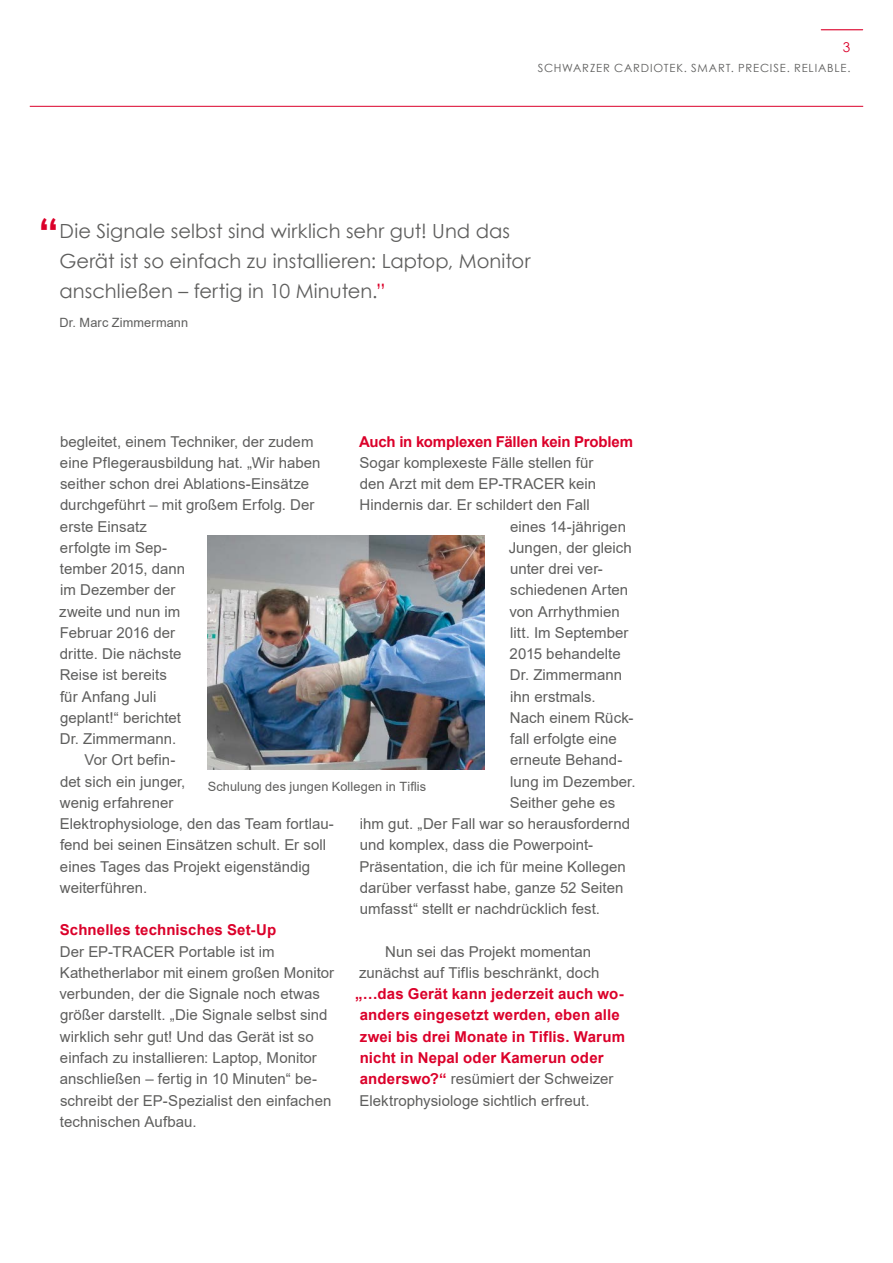
<style>
.page{position:relative;width:893px;height:1263px;background:#fff}
.page>*{position:absolute;margin:0;border:0;box-sizing:border-box;transform-origin:0 0}
.t1{font:700 45px "Century Gothic";color:#db012a}
.t2{font:19.5px/30px "Century Gothic";letter-spacing:.005em;color:#5e5e5d}
.t3{font:15px/21.3px "Arial";letter-spacing:.005em;color:#5e5e5d}
.t4{font:700 15px/21.3px "Arial";letter-spacing:.01em;color:#db012a}
.t5{font:700 15px "Arial";letter-spacing:-.015em;color:#db012a}
.t6{font:13.5px "Century Gothic";color:#db012a}
.t7{font:12.75px "Arial";letter-spacing:.01em;color:#5e5e5d}
.t8{font:11.25px "Century Gothic";letter-spacing:.07em;color:#5e5e5d}
.s1{color:#db012a}
.s2{font-weight:400;color:#5e5e5d}
</style>
<div class="page">
<hr style="left:30px;top:106px;width:833px;height:1px;background:#db012a">
<hr style="left:821px;top:29px;width:42px;height:1px;background:#db012a">
<img style="left:208px;top:536px;width:276px;height:234px">
<p class="t6" style="left:843px;top:38px;width:9px">3</p>
<p class="t8" style="left:538px;top:60px;width:314px">SCHWARZER CARDIOTEK. SMART. PRECISE. RELIABLE.</p>
<h1 class="t1" style="left:38px;top:200px;width:23px">“</h1>
<h2 class="t2" style="left:60px;top:216px;width:472px">Die Signale selbst sind wirklich sehr gut! Und das<br>Gerät ist so einfach zu installieren: Laptop, Monitor anschließen – fertig in 10 Minuten.<span class="s1">”</span></h2>
<p class="t7" style="left:60px;top:314px;width:130px">Dr. Marc Zimmermann</p>
<p class="t5" style="left:359px;top:431px;width:275px">Auch in komplexen Fällen kein Problem</p>
<p class="t3" style="left:359px;top:452px;width:235px">Sogar komplexeste Fälle stellen für</p>
<p class="t3" style="left:360px;top:473px;width:238px">den Arzt mit dem EP-TRACER kein</p>
<p class="t3" style="left:360px;top:494px;width:232px">Hindernis dar. Er schildert den Fall</p>
<p class="t3" style="left:510px;top:515px;width:117px">eines 14-jährigen</p>
<p class="t3" style="left:509px;top:537px;width:125px">Jungen, der gleich</p>
<p class="t3" style="left:510px;top:558px;width:94px">unter drei ver-</p>
<p class="t3" style="left:510px;top:579px;width:120px">schiedenen Arten</p>
<p class="t3" style="left:509px;top:600px;width:112px">von Arrhythmien</p>
<p class="t3" style="left:510px;top:622px;width:120px">litt. Im September</p>
<p class="t3" style="left:510px;top:643px;width:113px">2015 behandelte</p>
<p class="t3" style="left:510px;top:664px;width:114px">Dr. -Zimmermann</p>
<p class="t3" style="left:510px;top:686px;width:87px">ihn erstmals.</p>
<p class="t3" style="left:510px;top:707px;width:125px">Nach einem Rück-</p>
<p class="t3" style="left:510px;top:728px;width:108px">fall erfolgte eine</p>
<p class="t3" style="left:510px;top:749px;width:114px">erneute Behand-</p>
<p class="t3" style="left:510px;top:771px;width:127px">lung im Dezember.</p>
<p class="t3" style="left:510px;top:792px;width:107px">Seither gehe es</p>
<p class="t3" style="left:360px;top:813px;width:272px">ihm gut. „Der Fall war so herausfordernd</p>
<p class="t3" style="left:360px;top:834px;width:234px">und komplex, dass die Powerpoint-</p>
<p class="t3" style="left:360px;top:856px;width:268px">Präsentation, die ich für meine Kollegen</p>
<p class="t3" style="left:360px;top:877px;width:265px">darüber verfasst habe, ganze 52 Seiten</p>
<p class="t3" style="left:360px;top:898px;width:242px">umfasst“ stellt er nachdrücklich fest.</p>
<p class="t3" style="left:359px;top:941px;width:242px;text-indent:26px">Nun sei das Projekt momentan zunächst auf Tiflis beschränkt, doch</p>
<p class="t4" style="left:355px;top:983px;width:271px">„…das Gerät kann jederzeit auch wo&shy;anders eingesetzt werden, eben alle zwei bis drei Monate in Tiflis. Warum nicht in Nepal oder Kamerun oder anderswo?“ <span class="s2">resümiert der Schweizer Elektrophysiologe sichtlich erfreut.</span></p>
<p class="t3" style="left:60px;top:430px;width:255px">begleitet, einem Techniker, der zudem</p>
<p class="t3" style="left:60px;top:452px;width:262px">eine Pflegerausbildung hat. „Wir haben</p>
<p class="t3" style="left:60px;top:473px;width:250px">seither schon drei Ablations-Einsätze</p>
<p class="t3" style="left:60px;top:494px;width:256px">durchgeführt – mit großem Erfolg. Der</p>
<p class="t3" style="left:60px;top:515px;width:89px">erste Einsatz</p>
<p class="t3" style="left:60px;top:537px;width:109px">erfolgte im Sep-</p>
<p class="t3" style="left:60px;top:558px;width:127px">tember 2015, dann</p>
<p class="t3" style="left:60px;top:579px;width:117px">im Dezember der</p>
<p class="t3" style="left:59px;top:600px;width:123px">zweite und nun im</p>
<p class="t3" style="left:60px;top:622px;width:117px">Februar 2016 der</p>
<p class="t3" style="left:60px;top:643px;width:123px">dritte. Die nächste</p>
<p class="t3" style="left:60px;top:664px;width:109px">Reise ist bereits</p>
<p class="t3" style="left:60px;top:686px;width:98px">für Anfang Juli</p>
<p class="t3" style="left:60px;top:707px;width:122px">geplant!“ berichtet</p>
<p class="t3" style="left:60px;top:728px;width:118px">Dr. Zimmermann.</p>
<p class="t3" style="left:84px;top:749px;width:93px">Vor Ort befin-</p>
<p class="t3" style="left:60px;top:771px;width:127px">det sich ein junger,</p>
<p class="t3" style="left:60px;top:792px;width:115px">wenig erfahrener</p>
<p class="t3" style="left:60px;top:813px;width:276px">Elektrophysiologe, den das Team fortlau-</p>
<p class="t3" style="left:60px;top:834px;width:268px">fend bei seinen Einsätzen schult. Er soll</p>
<p class="t3" style="left:60px;top:856px;width:252px">eines Tages das Projekt eigenständig</p>
<p class="t3" style="left:60px;top:877px;width:89px">weiterführen.</p>
<p class="t4" style="left:60px;top:920px;width:218px">Schnelles technisches Set-Up</p>
<p class="t3" style="left:59px;top:941px;width:276px">Der EP-TRACER Portable ist im Kathetherlabor mit einem großen Monitor verbunden, der die Signale noch etwas größer darstellt. „Die Signale selbst sind wirklich sehr gut! Und das Gerät ist so einfach zu installieren: Laptop, Monitor anschließen – fertig in 10 Minuten“ be&shy;schreibt der EP-Spezialist den einfachen technischen Aufbau.</p>
<p class="t7" style="left:208px;top:778px;width:220px">Schulung des jungen Kollegen in Tiflis</p>
</div>
